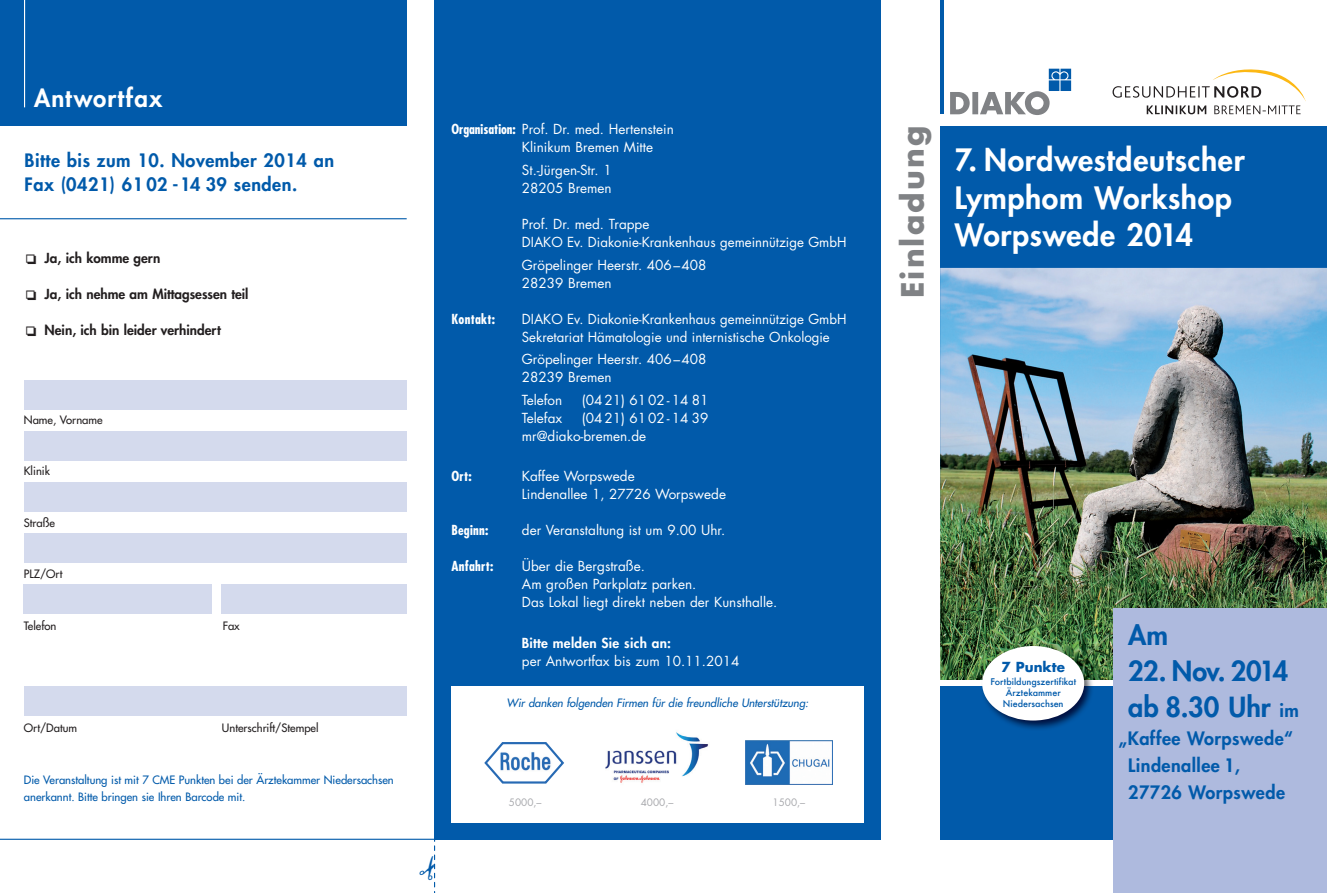
<style>
.page{position:relative;width:1327px;height:893px;background:#fff}
.page>*{position:absolute;margin:0;border:0;box-sizing:border-box;transform-origin:0 0}
.t1{font:800 30px/37.5px "Futura";letter-spacing:.02em;color:#fff}
.t2{font:700 30px "Futura";letter-spacing:.07em;color:#808285}
.t3{font:800 27px/36px "Futura";letter-spacing:-.005em;color:#015aaa}
.t4{font:800 24px "Futura";letter-spacing:.05em;color:#fff}
.t5{font:800 18px/27px "Futura";letter-spacing:.025em;color:#015aaa}
.t6{font:13.5px/18px "Futura";color:#fff}
.t7{font:800 13.5px "Futura";color:#231f20}
.t8{font:700 condensed 13.5px "Futura";letter-spacing:.02em;color:#fff}
.t9{font:800 13.5px "Futura";letter-spacing:.02em;color:#fff}
.t10{font:700 13.5px "Futura";color:#015aaa}
.t11{font:11.25px/17.1px "Futura";color:#015aaa}
.t12{font:11.25px "Futura";color:#231f20}
.t13{font:italic 11.25px "Futura";color:#015aaa}
.t14{font:10.05px "Futura";color:#a8a9ad}
.t15{font:500 9px/10.8px "Futura";color:#015aaa;text-align:center}
.s1{font-weight:700;font-stretch:condensed}
.s2{font-size:18px}
</style>
<div class="page">
<hr style="left:940px;top:0;width:4px;height:114px;background:#015aaa">
<svg style="left:950px;top:69px;width:121px;height:46px"></svg>
<div style="left:940px;top:126px;width:387px;height:398px;background:#015aaa"></div>
<div style="left:940px;top:680px;width:186px;height:160px;background:#015aaa"></div>
<img style="left:940px;top:268px;width:387px;height:412px">
<div style="left:909px;top:680px;width:358px;height:6px;background:#fff"></div>
<div style="left:1113px;top:608px;width:214px;height:285px;background:#aebade"></div>
<img style="left:980px;top:644px;width:114px;height:85px">
<div style="left:982px;top:646px;width:102px;height:74px;background:#fff;border-radius:50%"></div>
<div style="left:434px;top:0;width:446px;height:840px;background:#015aaa"></div>
<div style="left:451px;top:686px;width:412px;height:137px;background:#fff"></div>
<img style="left:605px;top:732px;width:104px;height:51px">
<img style="left:745px;top:740px;width:88px;height:45px">
<svg style="left:484px;top:742px;width:80px;height:42px"></svg>
<img style="left:497px;top:746px;width:56px;height:28px">
<div style="left:0;top:0;width:407px;height:126px;background:#015aaa"></div>
<div style="left:24px;top:380px;width:383px;height:30px;background:#d4daed"></div>
<div style="left:24px;top:431px;width:383px;height:30px;background:#d4daed"></div>
<div style="left:24px;top:482px;width:383px;height:30px;background:#d4daed"></div>
<div style="left:24px;top:533px;width:383px;height:30px;background:#d4daed"></div>
<div style="left:24px;top:686px;width:383px;height:30px;background:#d4daed"></div>
<div style="left:221px;top:584px;width:186px;height:30px;background:#d4daed"></div>
<div style="left:24px;top:584px;width:188px;height:30px;background:#d4daed"></div>
<hr style="left:0;top:218px;width:407px;height:1px;background:#015aaa">
<hr style="left:0;top:839px;width:441px;height:1px;background:#015aaa">
<hr style="left:24px;top:0;width:1px;height:107px;background:#fff">
<svg style="left:1112px;top:69px;width:193px;height:45px"></svg>
<svg style="left:420px;top:838px;width:15px;height:55px"></svg>
<h3 class="t4" style="left:34px;top:82px;width:130px">Antwortfax</h3>
<h3 class="t5" style="left:25px;top:148px;width:311px;line-height:24px">Bitte bis zum 10. November 2014 an<br>Fax (0421) 61 02 -14 39 senden.</h3>
<p class="t7" style="left:25px;top:249px;width:137px">❏ Ja, ich komme gern</p>
<p class="t7" style="left:25px;top:285px;width:225px">❏ Ja, ich nehme am Mittagsessen teil</p>
<p class="t7" style="left:25px;top:321px;width:198px">❏ Nein, ich bin leider verhindert</p>
<p class="t12" style="left:24px;top:412px;width:80px">Name, Vorname</p>
<p class="t12" style="left:24px;top:464px;width:28px">Klinik</p>
<p class="t12" style="left:24px;top:515px;width:32px">Straße</p>
<p class="t12" style="left:24px;top:567px;width:40px">PLZ/Ort</p>
<p class="t12" style="left:24px;top:618px;width:34px">Telefon</p>
<p class="t12" style="left:223px;top:618px;width:19px">Fax</p>
<p class="t12" style="left:24px;top:721px;width:55px">Ort/Datum</p>
<p class="t12" style="left:222px;top:721px;width:98px">Unterschrift/Stempel</p>
<p class="t11" style="left:24px;top:771px;width:371px">Die Veranstaltung ist mit 7 CME Punkten bei der Ärztekammer Niedersachsen anerkannt. Bitte bringen sie Ihren Barcode mit.</p>
<p class="t6" style="left:522px;top:121px;width:153px;text-indent:-71px"><span class="s1">Organisation:</span> Prof. Dr. med. Hertenstein<br>Klinikum Bremen Mitte</p>
<p class="t6" style="left:522px;top:161px;width:91px">St.-Jürgen-Str. 1<br>28205 Bremen</p>
<p class="t6" style="left:522px;top:215px;width:326px">Prof. Dr. med. Trappe<br>DIAKO Ev. Diakonie-Krankenhaus gemeinnützige GmbH</p>
<p class="t6" style="left:522px;top:256px;width:186px">Gröpelinger Heerstr. 406–408<br>28239 Bremen</p>
<p class="t8" style="left:451px;top:310px;width:45px">Kontakt:</p>
<p class="t6" style="left:522px;top:310px;width:326px">DIAKO Ev. Diakonie-Krankenhaus gemeinnützige GmbH<br>Sekretariat Hämatologie und internistische Onkologie</p>
<p class="t6" style="left:522px;top:350px;width:186px">Gröpelinger Heerstr. 406–408<br>28239 Bremen</p>
<p class="t6" style="left:522px;top:391px;width:42px">Telefon</p>
<p class="t6" style="left:582px;top:391px;width:128px">(0421) 6102-14 81</p>
<p class="t6" style="left:522px;top:409px;width:42px">Telefax</p>
<p class="t6" style="left:522px;top:409px;width:188px;text-indent:60px">(0421) 6102-14 39 mr@diako-bremen.de</p>
<p class="t8" style="left:451px;top:468px;width:22px">Ort:</p>
<p class="t6" style="left:522px;top:467px;width:206px">Kaffee Worpswede<br>Lindenallee 1, 27726 Worpswede</p>
<p class="t8" style="left:451px;top:522px;width:39px">Beginn:</p>
<p class="t6" style="left:522px;top:521px;width:205px">der Veranstaltung ist um 9.00 Uhr.</p>
<p class="t8" style="left:451px;top:558px;width:44px">Anfahrt:</p>
<p class="t6" style="left:522px;top:557px;width:257px">Über die Bergstraße.<br>Am großen Parkplatz parken.<br>Das Lokal liegt direkt neben der Kunsthalle.</p>
<p class="t9" style="left:522px;top:633px;width:151px">Bitte melden Sie sich an:</p>
<p class="t6" style="left:522px;top:652px;width:219px">per Antwortfax bis zum 10.11.2014</p>
<p class="t13" style="left:506px;top:696px;width:303px">Wir danken folgenden Firmen für die freundliche Unterstützung:</p>
<p class="t14" style="left:509px;top:796px;width:34px">5000,–</p>
<p class="t14" style="left:641px;top:796px;width:34px">4000,–</p>
<p class="t14" style="left:772px;top:796px;width:34px">1500,–</p>
<h1 class="t2" style="left:892px;top:298px;width:174px;rotate:-90deg">Einladung</h1>
<h1 class="t1" style="left:955px;top:141px;width:291px">7. Nordwestdeutscher<br>Lymphom Workshop<br>Worpswede 2014</h1>
<p class="t10" style="left:1001px;top:658px;width:65px">7 Punkte</p>
<p class="t15" style="left:990px;top:676px;width:87px">Fortbildungszertifikat<br>Ärztekammer<br>Niedersachsen</p>
<h2 class="t3" style="left:1128px;top:616px;width:42px">Am</h2>
<h2 class="t3" style="left:1128px;top:652px;width:172px">22. Nov. 2014 ab 8.30 Uhr <span class="s2">im</span></h2>
<h3 class="t5" style="left:1128px;top:725px;width:166px;text-indent:-10px">„Kaffee Worpswede“<br>Lindenallee 1,<br>27726 Worpswede</h3>
</div>
